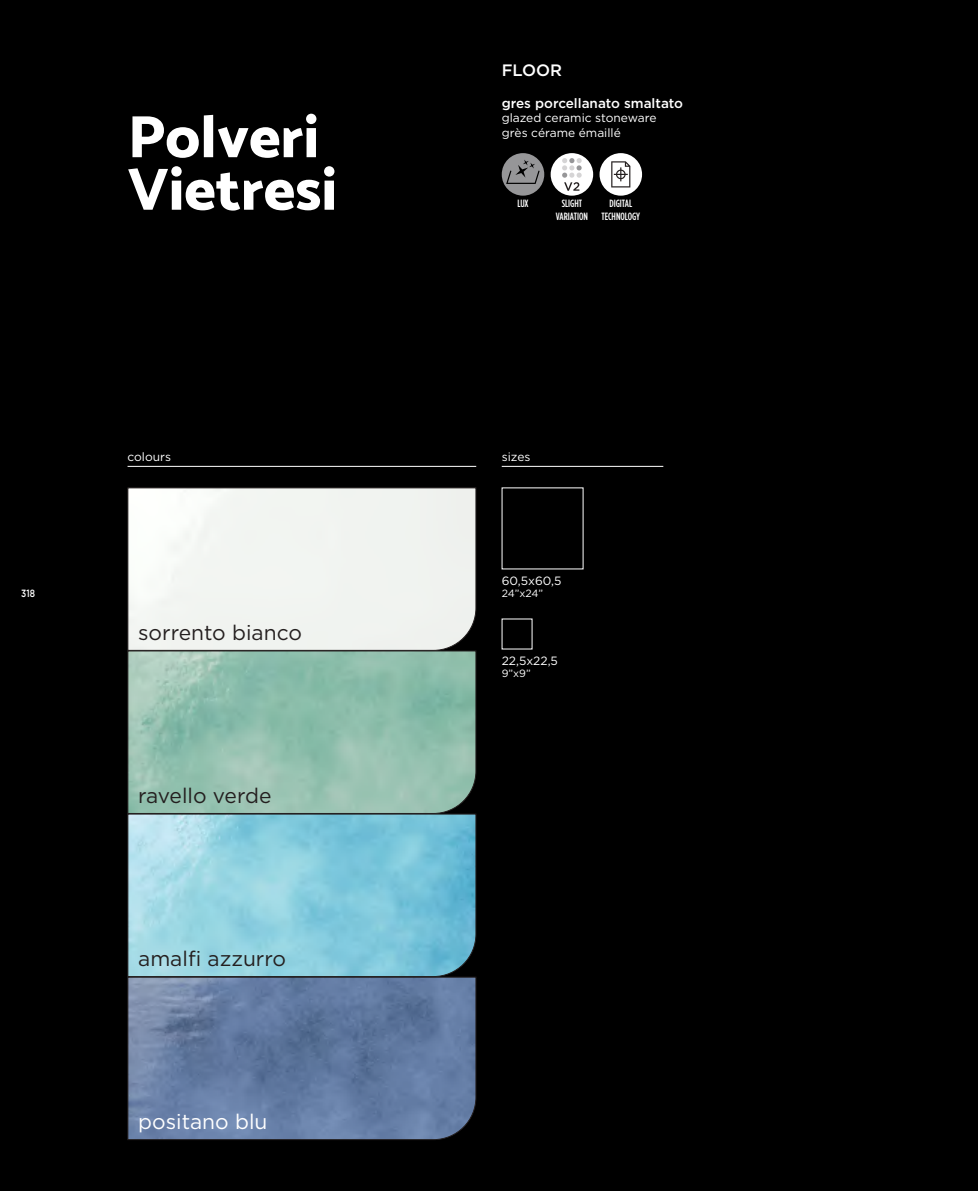
<style>
.page{position:relative;width:978px;height:1191px;background:#000}
.page>*{position:absolute;margin:0;border:0;box-sizing:border-box;transform-origin:0 0}
.t1{font:800 60px/52.5px "Catamaran";color:#fff}
.t2{font:21px "Gotham HTF";color:#241f1f}
.t3{font:21px "Gotham HTF";color:#fff}
.t4{font:500 16.5px "Gotham HTF";color:#fff}
.t5{font:500 13.5px "Gotham HTF";color:#fff}
.t6{font:12px/14.4px "Gotham";color:#fff}
.t7{font:12px "Gotham HTF";color:#fff}
.t8{font:500 condensed 10.5px/12.6px "Gotham HTF";color:#fff;text-align:center}
.t9{font:10.5px "Gotham HTF";letter-spacing:-.015em;color:#fff}
.t10{font:500 10.5px "Gotham HTF";color:#fff;scale:.8 1}
</style>
<div class="page">
<hr style="left:502px;top:466px;width:161px;height:1px;background:#fff">
<hr style="left:128px;top:466px;width:348px;height:1px;background:#fff">
<svg style="left:127px;top:977px;width:350px;height:163px"></svg>
<svg style="left:127px;top:814px;width:350px;height:163px"></svg>
<svg style="left:127px;top:651px;width:350px;height:163px"></svg>
<svg style="left:127px;top:487px;width:350px;height:164px"></svg>
<svg style="left:502px;top:153px;width:42px;height:43px"></svg>
<div style="left:600px;top:153px;width:42px;height:43px;background:#fff;border-radius:50%"></div>
<svg style="left:611px;top:161px;width:19px;height:26px"></svg>
<div style="left:551px;top:153px;width:42px;height:43px;background:#fff;border-radius:50%"></div>
<svg style="left:562px;top:158px;width:20px;height:33px"></svg>
<h1 class="t1" style="left:128px;top:110px;width:211px">Polveri<br>Vietresi</h1>
<p class="t10" style="left:21px;top:587px;width:19px">318</p>
<p class="t7" style="left:128px;top:450px;width:45px">colours</p>
<h2 class="t2" style="left:138px;top:621px;width:165px">sorrento bianco</h2>
<h2 class="t2" style="left:138px;top:784px;width:135px">ravello verde</h2>
<h2 class="t2" style="left:138px;top:947px;width:149px">amalfi azzurro</h2>
<h2 class="t3" style="left:138px;top:1110px;width:131px">positano blu</h2>
<h3 class="t4" style="left:502px;top:61px;width:62px">FLOOR</h3>
<p class="t5" style="left:502px;top:95px;width:183px">gres porcellanato smaltato</p>
<p class="t6" style="left:502px;top:110px;width:156px">glazed ceramic stoneware grès cérame émaillé</p>
<p class="t8" style="left:556px;top:197px;width:34px">SLIGHT<br>VARIATION</p>
<p class="t8" style="left:517px;top:197px;width:13px">LUX</p>
<p class="t8" style="left:601px;top:197px;width:40px">DIGITAL<br>TECHNOLOGY</p>
<p class="t7" style="left:502px;top:450px;width:30px">sizes</p>
<p class="t7" style="left:502px;top:574px;width:61px">60,5x60,5</p>
<p class="t9" style="left:502px;top:588px;width:43px">24”x24”</p>
<p class="t7" style="left:502px;top:654px;width:58px">22,5x22,5</p>
<p class="t9" style="left:502px;top:668px;width:30px">9”x9”</p>
</div>
